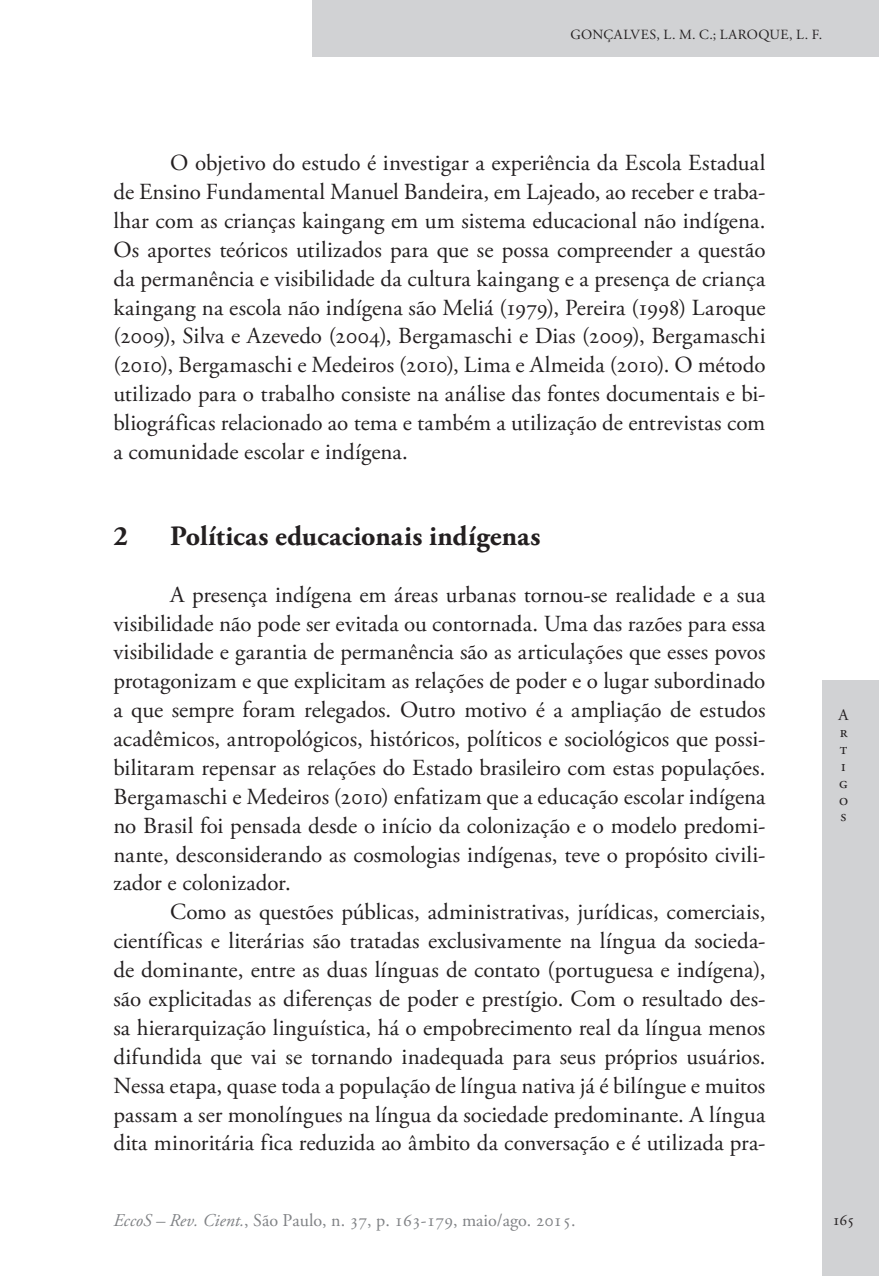
<style>
.page{position:relative;width:879px;height:1276px;background:#fff}
.page>*{position:absolute;margin:0;border:0;box-sizing:border-box;transform-origin:0 0}
.Ec_SubTitulo{font:700 28px "Adobe Garamond Pro";letter-spacing:.005em;color:#231f20}
.Ec_Normal{font:23px/28.8px "Adobe Garamond Pro";color:#231f20;text-align:justify}
.t1{font:18px "Adobe Garamond Pro";color:#808285}
.t2{font:16px/16.8px "Adobe Garamond Pro";color:#231f20}
.Ec_xxCantoSsups{font:14px "Adobe Garamond Pro";letter-spacing:.03em;color:#231f20}
.s1{font-style:italic}
</style>
<div class="page">
<div style="left:312px;top:0;width:567px;height:57px;background:#d1d2d4"></div>
<div style="left:822px;top:680px;width:57px;height:596px;background:#d1d2d4"></div>
<p class="Ec_xxCantoSsups" style="left:570px;top:26px;width:253px">GONÇALVES, L. M. C.; LAROQUE, L. F.</p>
<p class="Ec_Normal" style="left:113px;top:149px;width:654px;text-indent:57px">O objetivo do estudo é investigar a experiência da Escola Estadual de Ensino Fundamental Manuel Bandeira, em Lajeado, ao receber e traba&shy;lhar com as crianças kaingang em um sistema educacional não indígena.<br>Os aportes teóricos utilizados para que se possa compreender a questão da permanência e visibilidade da cultura kaingang e a presença de criança kaingang na escola não indígena são Meliá (1979), Pereira (1998) Laroque (2009), Silva e Azevedo (2004), Bergamaschi e Dias (2009), Bergamaschi (2010), Bergamaschi e Medeiros (2010), Lima e Almeida (2010). O método utilizado para o trabalho consiste na análise das fontes documentais e bi&shy;bliográficas relacionado ao tema e também a utilização de entrevistas com a comunidade escolar e indígena.</p>
<p class="Ec_SubTitulo" style="left:113px;top:519px;width:16px">2</p>
<p class="Ec_SubTitulo" style="left:170px;top:519px;width:372px">Políticas educacionais indígenas</p>
<p class="Ec_Normal" style="left:113px;top:581px;width:654px;text-indent:57px">A presença indígena em áreas urbanas tornou-se realidade e a sua visibilidade não pode ser evitada ou contornada. Uma das razões para essa visibilidade e garantia de permanência são as articulações que esses povos protagonizam e que explicitam as relações de poder e o lugar subordinado a que sempre foram relegados. Outro motivo é a ampliação de estudos acadêmicos, antropológicos, históricos, políticos e sociológicos que possi&shy;bilitaram repensar as relações do Estado brasileiro com estas populações.<br>Bergamaschi e Medeiros (2010) enfatizam que a educação escolar indígena no Brasil foi pensada desde o início da colonização e o modelo predomi&shy;nante, desconsiderando as cosmologias indígenas, teve o propósito civili&shy;zador e colonizador.</p>
<p class="Ec_Normal" style="left:113px;top:898px;width:654px;text-indent:57px">Como as questões públicas, administrativas, jurídicas, comerciais, científicas e literárias são tratadas exclusivamente na língua da socieda&shy;de dominante, entre as duas línguas de contato (portuguesa e indígena), são explicitadas as diferenças de poder e prestígio. Com o resultado des&shy;sa hierarquização linguística, há o empobrecimento real da língua menos difundida que vai se tornando inadequada para seus próprios usuários.<br>Nessa etapa, quase toda a população de língua nativa já é bilíngue e muitos passam a ser monolíngues na língua da sociedade predominante. A língua dita minoritária fica reduzida ao âmbito da conversação e é utilizada pra-</p>
<p class="t2" style="left:838px;top:707px;width:11px">A r t i g o s</p>
<p class="t1" style="left:113px;top:1209px;width:464px"><span class="s1">EccoS – Rev. Cient.</span>, São Paulo, n. 37, p. 163-179, maio/ago. 2015.</p>
<p class="t2" style="left:832px;top:1212px;width:24px">165</p>
</div>
